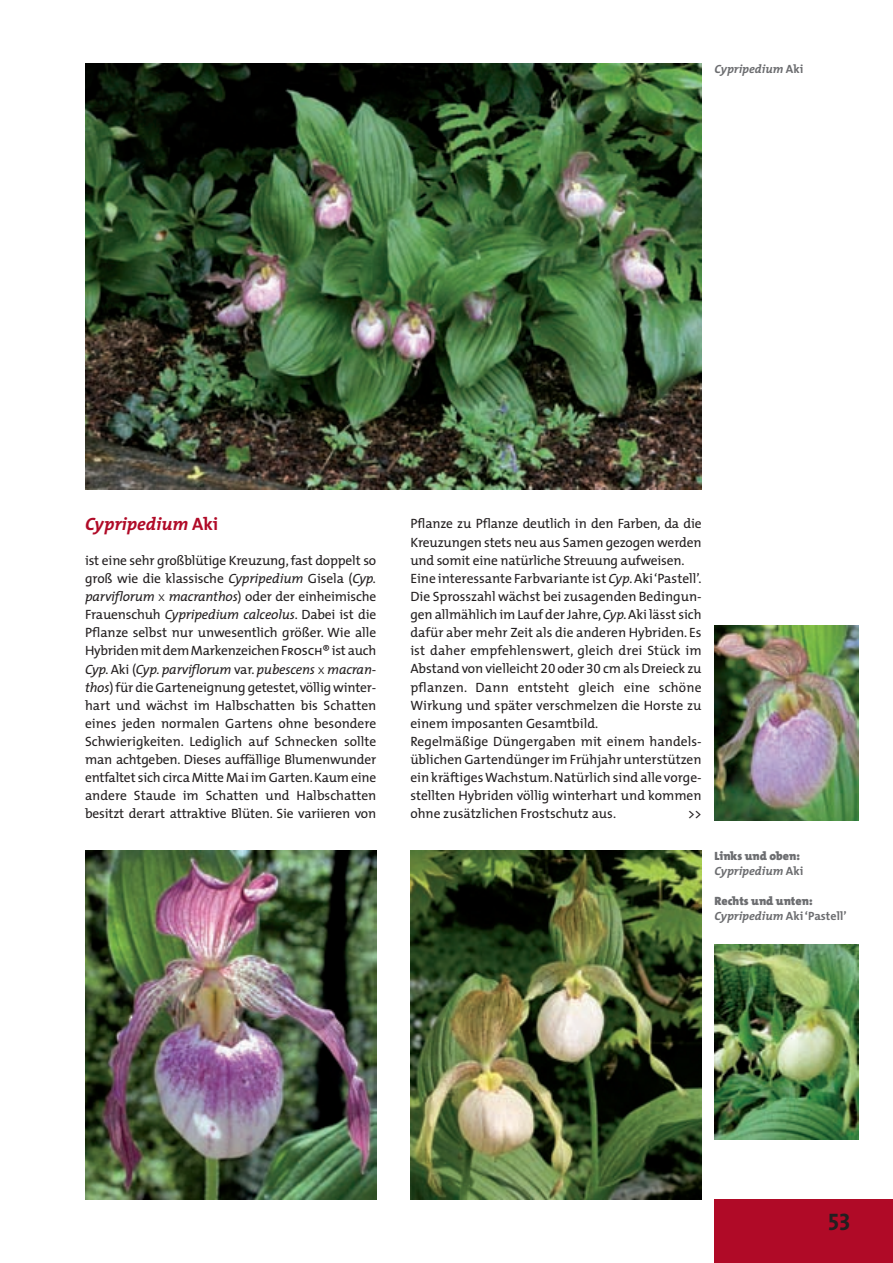
<style>
.page{position:relative;width:893px;height:1263px;background:#fff}
.page>*{position:absolute;margin:0;border:0;box-sizing:border-box;transform-origin:0 0}
.t1{font:24px "The Mix Bold Caps";color:#231f20}
.t2{font:italic 700 18px "The Mix";color:#b00a27}
.t3{font:13.5px/18.1px "The Mix";color:#231f20;text-align:justify}
.t4{font:900 12px/15px "The Mix";color:#6c6d70}
.t5{font:italic 700 12px "The Mix";color:#6c6d70}
.s1{font-style:normal}
.s2{font-style:italic}
.s3{font-weight:300}
.s4{font-family:"The Mix Caps"}
.s5{font-family:"The Mix Expert"}
.s6{font-weight:700;font-style:italic}
.s7{font-weight:700}
</style>
<div class="page">
<div style="left:714px;top:1199px;width:179px;height:64px;background:#b00a27"></div>
<img style="left:85px;top:64px;width:617px;height:425px">
<img style="left:85px;top:850px;width:291px;height:349px">
<img style="left:410px;top:850px;width:292px;height:349px">
<img style="left:714px;top:944px;width:145px;height:196px">
<img style="left:714px;top:625px;width:145px;height:196px">
<p class="t5" style="left:714px;top:65px;width:90px">Cypripedium <span class="s1">Aki</span></p>
<h2 class="t2" style="left:85px;top:518px;width:135px">Cypripedium <span class="s1">Aki</span></h2>
<p class="t3" style="left:85px;top:553px;width:293px">ist eine sehr großblütige Kreuzung, fast doppelt so groß wie die klassische <span class="s2">Cypripedium</span> Gisela (<span class="s2">Cyp. parviflorum</span> <span class="s3">x</span> <span class="s2">macranthos</span>) oder der einheimische Frauenschuh <span class="s2">Cypripedium calceolus</span>. Dabei ist die Pflanze selbst nur unwesentlich größer. Wie alle Hybriden mit dem Markenzeichen<span class="s4">Frosch</span>® ist auch <span class="s2">Cyp.</span> Aki (<span class="s2">Cyp. parviflorum</span> var. <span class="s2">pubescens</span> <span class="s3">x</span> <span class="s2">macran&shy;thos</span>) für die Garteneignung getestet,völlig winter&shy;hart und wächst im Halbschatten bis Schatten eines jeden normalen Gartens ohne besondere Schwierigkeiten. Lediglich auf Schnecken sollte man achtgeben. Dieses auffällige Blumenwunder entfaltet sich circa Mitte Mai im Garten.Kaum eine andere Staude im Schatten und Halbschatten besitzt derart attraktive Blüten. Sie variieren von</p>
<p class="t3" style="left:410px;top:516px;width:293px;text-align:left">Pflanze zu Pflanze deutlich in den Farben, da die Kreuzungen stets neu aus Samen gezogen werden und somit eine natürliche Streuung aufweisen.<br>Eine interessante Farbvariante ist <span class="s2">Cyp.</span>Aki‘Pastell’.<br>Die Sprosszahl wächst bei zusagenden Bedingun&shy;gen allmählich im Lauf der Jahre,<span class="s2">Cyp.</span>Aki lässt sich dafür aber mehr Zeit als die anderen Hybriden. Es ist daher empfehlenswert, gleich drei Stück im Abstand von vielleicht <span class="s5">20</span> oder <span class="s5">30</span> cm als Dreieck zu pflanzen. Dann entsteht gleich eine schöne Wirkung und später verschmelzen die Horste zu einem imposanten Gesamtbild.<br>Regelmäßige Düngergaben mit einem handels&shy;üblichen Gartendünger im Frühjahr unterstützen ein kräftiges Wachstum. Natürlich sind alle vorge&shy;stellten Hybriden völlig winterhart und kommen ohne zusätzlichen Frostschutz aus.</p>
<p class="t3" style="left:688px;top:806px;width:15px">&gt;&gt;</p>
<p class="t4" style="left:714px;top:849px;width:90px">Links und oben:<br><span class="s6">Cypripedium</span> <span class="s7">Aki</span></p>
<p class="t4" style="left:714px;top:894px;width:134px">Rechts und unten:<br><span class="s6">Cypripedium</span> <span class="s7">Aki ‘Pastell’</span></p>
<h1 class="t1" style="left:828px;top:1214px;width:24px">53</h1>
</div>
